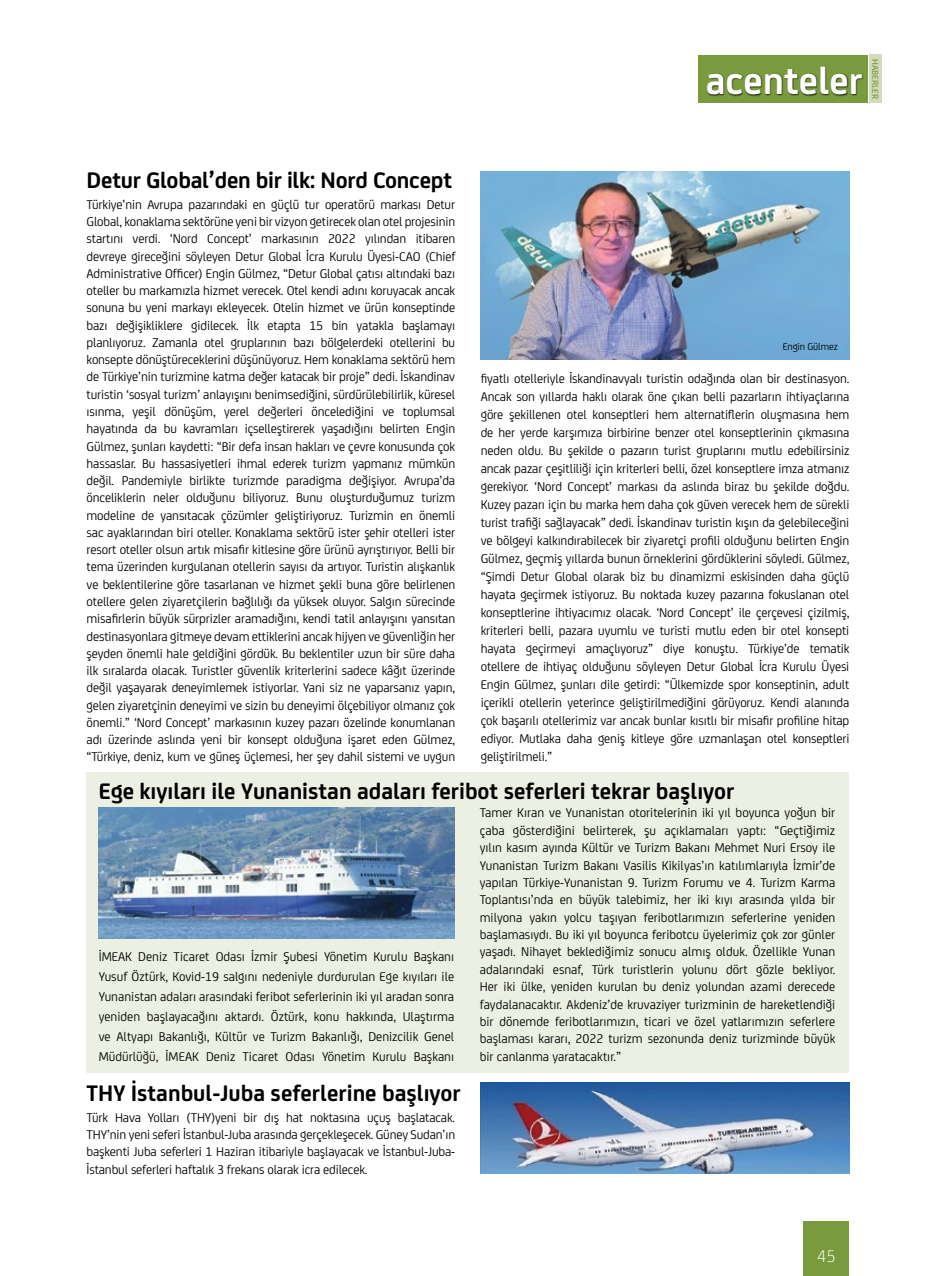
<style>
.page{position:relative;width:936px;height:1276px;background:#fff}
.page>*{position:absolute;margin:0;border:0;box-sizing:border-box;transform-origin:0 0}
.t1{font:700 40.5px "FS Joey";color:#fff}
.t2{font:700 24px "FS Joey";color:#000}
.t3{font:300 18px "FS Joey";color:#fff}
.t4{font:13.5px/17.2px "FS Joey";letter-spacing:-.01em;color:#000;text-align:justify}
.t5{font:10.5px "FS Joey";letter-spacing:-.01em;color:#000}
.t6{font:500 9.6px "FS Joey";color:#799b3d}
</style>
<div class="page">
<div style="left:803px;top:1222px;width:46px;height:54px;background:#799b3d"></div>
<div style="left:869px;top:54px;width:12px;height:49px;background:#d0dcbb"></div>
<div style="left:698px;top:55px;width:169px;height:48px;background:#799b3d"></div>
<div style="left:707px;top:66px;width:157px;height:31px;background:#000;opacity:.75"></div>
<img style="left:480px;top:171px;width:369px;height:189px">
<img style="left:480px;top:1082px;width:369px;height:91px">
<div style="left:87px;top:772px;width:762px;height:300px;background:#ebf0e2"></div>
<img style="left:99px;top:807px;width:355px;height:131px">
<h1 class="t1" style="left:705px;top:50px;width:159px">acenteler</h1>
<p class="t6" style="left:882px;top:59px;width:41px;rotate:90deg">HABERLER</p>
<h2 class="t2" style="left:87px;top:162px;width:367px">Detur Global’den bir ilk: Nord Concept</h2>
<p class="t4" style="left:87px;top:195px;width:370px">Türkiye’nin Avrupa pazarındaki en güçlü tur operatörü markası Detur Global, konaklama sektörüne yeni bir vizyon getirecek olan otel projesinin startını verdi. ‘Nord Concept’ markasının 2022 yılından itibaren devreye gireceğini söyleyen Detur Global İcra Kurulu Üyesi-CAO (Chief Administrative Officer) Engin Gülmez, “Detur Global çatısı altındaki bazı oteller bu markamızla hizmet verecek. Otel kendi adını koruyacak ancak sonuna bu yeni markayı ekleyecek. Otelin hizmet ve ürün konseptinde bazı değişikliklere gidilecek. İlk etapta 15 bin yatakla başlamayı planlıyoruz. Zamanla otel gruplarının bazı bölgelerdeki otellerini bu konsepte dönüştüreceklerini düşünüyoruz. Hem konaklama sektörü hem de Türkiye’nin turizmine katma değer katacak bir proje” dedi. İskandinav turistin ‘sosyal turizm’ anlayışını benimsediğini, sürdürülebilirlik, küresel ısınma, yeşil dönüşüm, yerel değerleri öncelediğini ve toplumsal hayatında da bu kavramları içselleştirerek yaşadığını belirten Engin Gülmez, şunları kaydetti: “Bir defa insan hakları ve çevre konusunda çok hassaslar. Bu hassasiyetleri ihmal ederek turizm yapmanız mümkün değil. Pandemiyle birlikte turizmde paradigma değişiyor. Avrupa’da önceliklerin neler olduğunu biliyoruz. Bunu oluşturduğumuz turizm modeline de yansıtacak çözümler geliştiriyoruz. Turizmin en önemli sac ayaklarından biri oteller. Konaklama sektörü ister şehir otelleri ister resort oteller olsun artık misafir kitlesine göre ürünü ayrıştırıyor. Belli bir tema üzerinden kurgulanan otellerin sayısı da artıyor. Turistin alışkanlık ve beklentilerine göre tasarlanan ve hizmet şekli buna göre belirlenen otellere gelen ziyaretçilerin bağlılığı da yüksek oluyor. Salgın sürecinde misafirlerin büyük sürprizler aramadığını, kendi tatil anlayışını yansıtan destinasyonlara gitmeye devam ettiklerini ancak hijyen ve güvenliğin her şeyden önemli hale geldiğini gördük. Bu beklentiler uzun bir süre daha ilk sıralarda olacak. Turistler güvenlik kriterlerini sadece kâğıt üzerinde değil yaşayarak deneyimlemek istiyorlar. Yani siz ne yaparsanız yapın, gelen ziyaretçinin deneyimi ve sizin bu deneyimi ölçebiliyor olmanız çok önemli.” ‘Nord Concept’ markasının kuzey pazarı özelinde konumlanan adı üzerinde aslında yeni bir konsept olduğuna işaret eden Gülmez, “Türkiye, deniz, kum ve güneş üçlemesi, her şey dahil sistemi ve uygun</p>
<p class="t5" style="left:782px;top:339px;width:57px">Engin Gülmez</p>
<p class="t4" style="left:480px;top:368px;width:370px;line-height:18px">fiyatlı otelleriyle İskandinavyalı turistin odağında olan bir destinasyon.<br>Ancak son yıllarda haklı olarak öne çıkan belli pazarların ihtiyaçlarına göre şekillenen otel konseptleri hem alternatiflerin oluşmasına hem de her yerde karşımıza birbirine benzer otel konseptlerinin çıkmasına neden oldu. Bu şekilde o pazarın turist gruplarını mutlu edebilirsiniz ancak pazar çeşitliliği için kriterleri belli, özel konseptlere imza atmanız gerekiyor. ‘Nord Concept’ markası da aslında biraz bu şekilde doğdu.<br>Kuzey pazarı için bu marka hem daha çok güven verecek hem de sürekli turist trafiği sağlayacak” dedi. İskandinav turistin kışın da gelebileceğini ve bölgeyi kalkındırabilecek bir ziyaretçi profili olduğunu belirten Engin Gülmez, geçmiş yıllarda bunun örneklerini gördüklerini söyledi. Gülmez, “Şimdi Detur Global olarak biz bu dinamizmi eskisinden daha güçlü hayata geçirmek istiyoruz. Bu noktada kuzey pazarına fokuslanan otel konseptlerine ihtiyacımız olacak. ‘Nord Concept’ ile çerçevesi çizilmiş, kriterleri belli, pazara uyumlu ve turisti mutlu eden bir otel konsepti hayata geçirmeyi amaçlıyoruz” diye konuştu. Türkiye’de tematik otellere de ihtiyaç olduğunu söyleyen Detur Global İcra Kurulu Üyesi Engin Gülmez, şunları dile getirdi: “Ülkemizde spor konseptinin, adult içerikli otellerin yeterince geliştirilmediğini görüyoruz. Kendi alanında çok başarılı otellerimiz var ancak bunlar kısıtlı bir misafir profiline hitap ediyor. Mutlaka daha geniş kitleye göre uzmanlaşan otel konseptleri geliştirilmeli.”</p>
<h2 class="t2" style="left:99px;top:772px;width:637px">Ege kıyıları ile Yunanistan adaları feribot seferleri tekrar başlıyor</h2>
<p class="t4" style="left:99px;top:946px;width:357px;line-height:19.8px">İMEAK Deniz Ticaret Odası İzmir Şubesi Yönetim Kurulu Başkanı Yusuf Öztürk, Kovid-19 salgını nedeniyle durdurulan Ege kıyıları ile Yunanistan adaları arasındaki feribot seferlerinin iki yıl aradan sonra yeniden başlayacağını aktardı. Öztürk, konu hakkında, Ulaştırma ve Altyapı Bakanlığı, Kültür ve Turizm Bakanlığı, Denizcilik Genel Müdürlüğü, İMEAK Deniz Ticaret Odası Yönetim Kurulu Başkanı</p>
<h2 class="t2" style="left:87px;top:1075px;width:376px">THY İstanbul-Juba seferlerine başlıyor</h2>
<p class="t4" style="left:87px;top:1108px;width:370px">Türk Hava Yolları (THY)yeni bir dış hat noktasına uçuş başlatacak.<br>THY’nin yeni seferi İstanbul-Juba arasında gerçekleşecek. Güney Sudan’ın başkenti Juba seferleri 1 Haziran itibariyle başlayacak ve İstanbul-Juba-İstanbul seferleri haftalık 3 frekans olarak icra edilecek.</p>
<p class="t4" style="left:479px;top:803px;width:357px">Tamer Kıran ve Yunanistan otoritelerinin iki yıl boyunca yoğun bir çaba gösterdiğini belirterek, şu açıklamaları yaptı: “Geçtiğimiz yılın kasım ayında Kültür ve Turizm Bakanı Mehmet Nuri Ersoy ile Yunanistan Turizm Bakanı Vasilis Kikilyas’ın katılımlarıyla İzmir’de yapılan Türkiye-Yunanistan 9. Turizm Forumu ve 4. Turizm Karma Toplantısı’nda en büyük talebimiz, her iki kıyı arasında yılda bir milyona yakın yolcu taşıyan feribotlarımızın seferlerine yeniden başlamasıydı. Bu iki yıl boyunca feribotcu üyelerimiz çok zor günler yaşadı. Nihayet beklediğimiz sonucu almış olduk. Özellikle Yunan adalarındaki esnaf, Türk turistlerin yolunu dört gözle bekliyor.<br>Her iki ülke, yeniden kurulan bu deniz yolundan azami derecede faydalanacaktır. Akdeniz’de kruvaziyer turizminin de hareketlendiği bir dönemde feribotlarımızın, ticari ve özel yatlarımızın seferlere başlaması kararı, 2022 turizm sezonunda deniz turizminde büyük bir canlanma yaratacaktır.”</p>
<h3 class="t3" style="left:817px;top:1243px;width:20px">45</h3>
</div>
